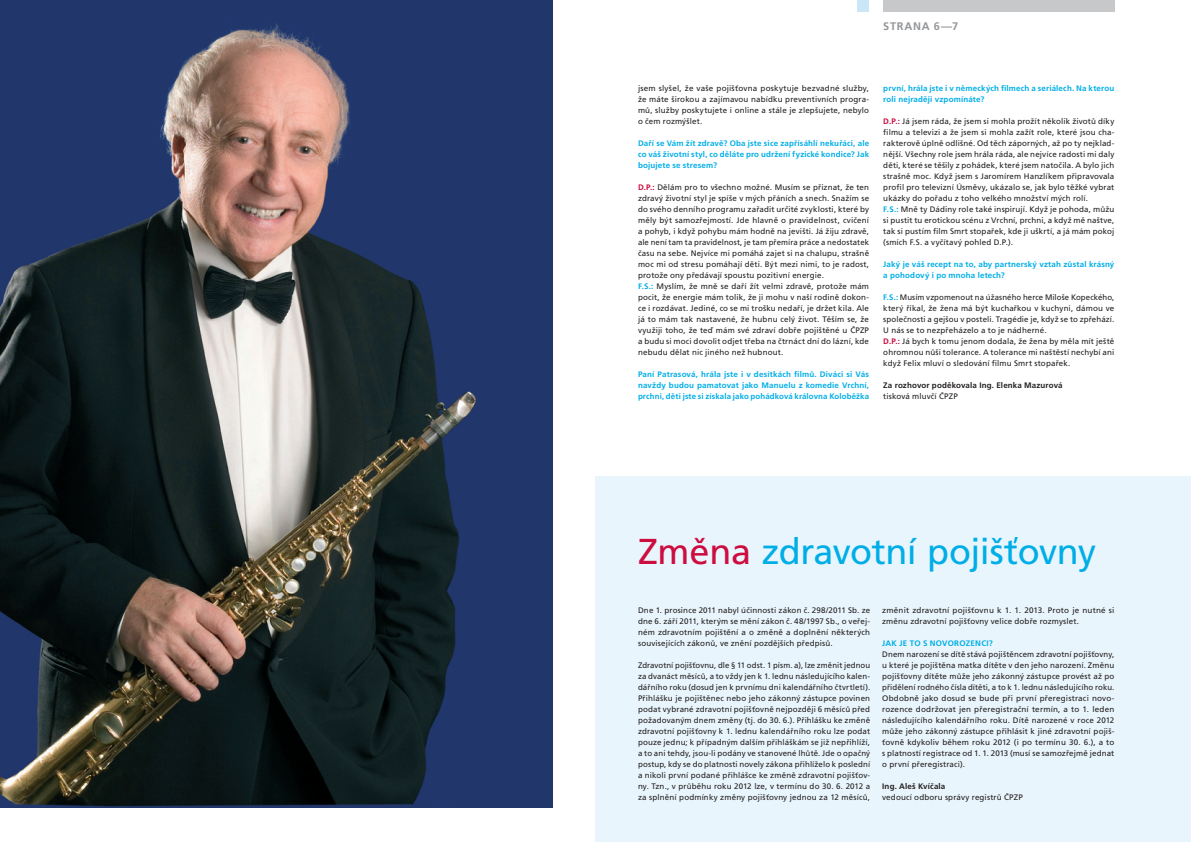
<style>
.page{position:relative;width:1191px;height:842px;background:#fff}
.page>*{position:absolute;margin:0;border:0;box-sizing:border-box;transform-origin:0 0}
.t1{font:36px "Frutiger CE";letter-spacing:-.015em;color:#00aee7}
.t2{font:700 11px "Frutiger CE";letter-spacing:.06em;color:#939598}
.t3{font:8px/11px "Frutiger CE";letter-spacing:.015em;color:#231f20;text-align:justify}
.t4{font:700 8px/11px "Frutiger CE";letter-spacing:.02em;color:#00aee7;text-align:justify}
.t5{font:700 8px "Frutiger CE";letter-spacing:.015em;color:#231f20}
.s1{font-weight:700;color:#cd0d40}
.s2{font-weight:700;color:#00aee7}
.s3{color:#cd0d40}
</style>
<div class="page">
<div style="left:595px;top:476px;width:596px;height:366px;background:#e9f5fc"></div>
<img style="left:0;top:0;width:553px;height:808px">
<div style="left:857px;top:0;width:12px;height:11px;background:#cae7f7"></div>
<div style="left:883px;top:0;width:231px;height:11px;background:#c7c8ca"></div>
<h2 class="t2" style="left:883px;top:20px;width:77px">STRANA 6—7</h2>
<p class="t3" style="left:638px;top:83px;width:233px">jsem slyšel, že vaše pojišťovna poskytuje bezvadné služby, že máte širokou a zajímavou nabídku preventivních progra&shy;mů, služby poskytujete i online a stále je zlepšujete, nebylo o čem rozmýšlet.</p>
<p class="t4" style="left:638px;top:138px;width:233px">Daří se Vám žít zdravě? Oba jste sice zapřísáhlí nekuřáci, ale co váš životní styl, co děláte pro udržení fyzické kondice? Jak bojujete se stresem?</p>
<p class="t3" style="left:638px;top:182px;width:233px;text-align:left"><span class="s1">D.P.:</span> Dělám pro to všechno možné. Musím se přiznat, že ten zdravý životní styl je spíše v mých přáních a snech. Snažím se do svého denního programu zařadit určité zvyklosti, které by měly být samozřejmostí. Jde hlavně o pravidelnost, cvičení a pohyb, i když pohybu mám hodně na jevišti. Já žiju zdravě, ale není tam ta pravidelnost, je tam přemíra práce a nedostatek času na sebe. Nejvíce mi pomáhá zajet si na chalupu, strašně moc mi od stresu pomáhají děti. Být mezi nimi, to je radost, protože ony předávají spoustu pozitivní energie.<br><span class="s2">F.S.:</span> Myslím, že mně se daří žít velmi zdravě, protože mám pocit, že energie mám tolik, že ji mohu v naší rodině dokon&shy;ce i rozdávat. Jediné, co se mi trošku nedaří, je držet kila. Ale já to mám tak nastavené, že hubnu celý život. Těším se, že využiji toho, že teď mám své zdraví dobře pojištěné u ČPZP a budu si moci dovolit odjet třeba na čtrnáct dní do lázní, kde nebudu dělat nic jiného než hubnout.</p>
<p class="t4" style="left:638px;top:369px;width:233px">Paní Patrasová, hrála jste i v desítkách filmů. Diváci si Vás navždy budou pamatovat jako Manuelu z komedie Vrchní, prchni, děti jste si získala jako pohádková královna Koloběžka</p>
<p class="t4" style="left:883px;top:83px;width:232px">první, hrála jste i v německých filmech a seriálech. Na kterou roli nejraději vzpomínáte?</p>
<p class="t3" style="left:883px;top:116px;width:233px;text-align:left"><span class="s1">D.P.:</span> Já jsem ráda, že jsem si mohla prožít několik životů díky filmu a televizi a že jsem si mohla zažít role, které jsou cha&shy;rakterově úplně odlišné. Od těch záporných, až po ty nejklad&shy;nější. Všechny role jsem hrála ráda, ale nejvíce radosti mi daly děti, které se těšily z pohádek, které jsem natočila. A bylo jich strašně moc. Když jsem s Jaromírem Hanzlíkem připravovala profil pro televizní Úsměvy, ukázalo se, jak bylo těžké vybrat ukázky do pořadu z toho velkého množství mých rolí.<br><span class="s2">F.S.:</span> Mně ty Dádiny role také inspirují. Když je pohoda, můžu si pustit tu erotickou scénu z Vrchní, prchni, a když mě naštve, tak si pustím film Smrt stopařek, kde ji uškrtí, a já mám pokoj (smích F.S. a vyčítavý pohled D.P.).</p>
<p class="t4" style="left:883px;top:259px;width:233px">Jaký je váš recept na to, aby partnerský vztah zůstal krásný a pohodový i po mnoha letech?</p>
<p class="t3" style="left:883px;top:292px;width:232px;text-align:left"><span class="s2">F.S.:</span> Musím vzpomenout na úžasného herce Miloše Kopeckého, který říkal, že žena má být kuchařkou v kuchyni, dámou ve společnosti a gejšou v posteli. Tragédie je, když se to zpřehází.<br>U nás se to nezpřeházelo a to je nádherné.<br><span class="s1">D.P.:</span> Já bych k tomu jenom dodala, že žena by měla mít ještě ohromnou nůši tolerance. A tolerance mi naštěstí nechybí ani když Felix mluví o sledování filmu Smrt stopařek.</p>
<p class="t5" style="left:883px;top:381px;width:181px">Za rozhovor poděkovala Ing. Elenka Mazurová</p>
<p class="t3" style="left:883px;top:391px;width:76px">tisková mluvčí ČPZP</p>
<h1 class="t1" style="left:638px;top:531px;width:460px"><span class="s3">Změna</span> zdravotní pojišťovny</h1>
<p class="t3" style="left:638px;top:605px;width:234px">Dne 1. prosince 2011 nabyl účinnosti zákon č. 298/2011 Sb. ze dne 6. září 2011, kterým se mění zákon č. 48/1997 Sb., o veřej&shy;ném zdravotním pojištění a o změně a doplnění některých souvisejících zákonů, ve znění pozdějších předpisů.</p>
<p class="t3" style="left:638px;top:660px;width:234px">Zdravotní pojišťovnu, dle § 11 odst. 1 písm. a), lze změnit jednou za dvanáct měsíců, a to vždy jen k 1. lednu následujícího kalen&shy;dářního roku (dosud jen k prvnímu dni kalendářního čtvrtletí).<br>Přihlášku je pojištěnec nebo jeho zákonný zástupce povinen podat vybrané zdravotní pojišťovně nejpozději 6 měsíců před požadovaným dnem změny (tj. do 30. 6.). Přihlášku ke změně zdravotní pojišťovny k 1. lednu kalendářního roku lze podat pouze jednu; k případným dalším přihláškám se již nepřihlíží, a to ani tehdy, jsou-li podány ve stanovené lhůtě. Jde o opačný postup, kdy se do platnosti novely zákona přihlíželo k poslední a nikoli první podané přihlášce ke změně zdravotní pojišťov&shy;ny. Tzn., v průběhu roku 2012 lze, v termínu do 30. 6. 2012 a za splnění podmínky změny pojišťovny jednou za 12 měsíců,</p>
<p class="t3" style="left:882px;top:605px;width:234px">změnit zdravotní pojišťovnu k 1. 1. 2013. Proto je nutné si změnu zdravotní pojišťovny velice dobře rozmyslet.</p>
<p class="t4" style="left:882px;top:638px;width:47px">Jakjetosnovorozenci</p>
<p class="t4" style="left:989px;top:638px;width:5px">?</p>
<p class="t3" style="left:882px;top:649px;width:234px">Dnem narození se dítě stává pojištěncem zdravotní pojišťovny, u které je pojištěna matka dítěte v den jeho narození. Změnu pojišťovny dítěte může jeho zákonný zástupce provést až po přidělení rodného čísla dítěti, a to k 1. lednu následujícího roku.<br>Obdobně jako dosud se bude při první přeregistraci novo&shy;rozence dodržovat jen přeregistrační termín, a to 1. leden následujícího kalendářního roku. Dítě narozené v roce 2012 může jeho zákonný zástupce přihlásit k jiné zdravotní pojiš&shy;ťovně kdykoliv během roku 2012 (i po termínu 30. 6.), a to s platností registrace od 1. 1. 2013 (musí se samozřejmě jednat o první přeregistraci).</p>
<p class="t5" style="left:882px;top:782px;width:65px">Ing. Aleš Kvíčala</p>
<p class="t3" style="left:882px;top:792px;width:142px">vedoucí odboru správy registrů ČPZP</p>
</div>
